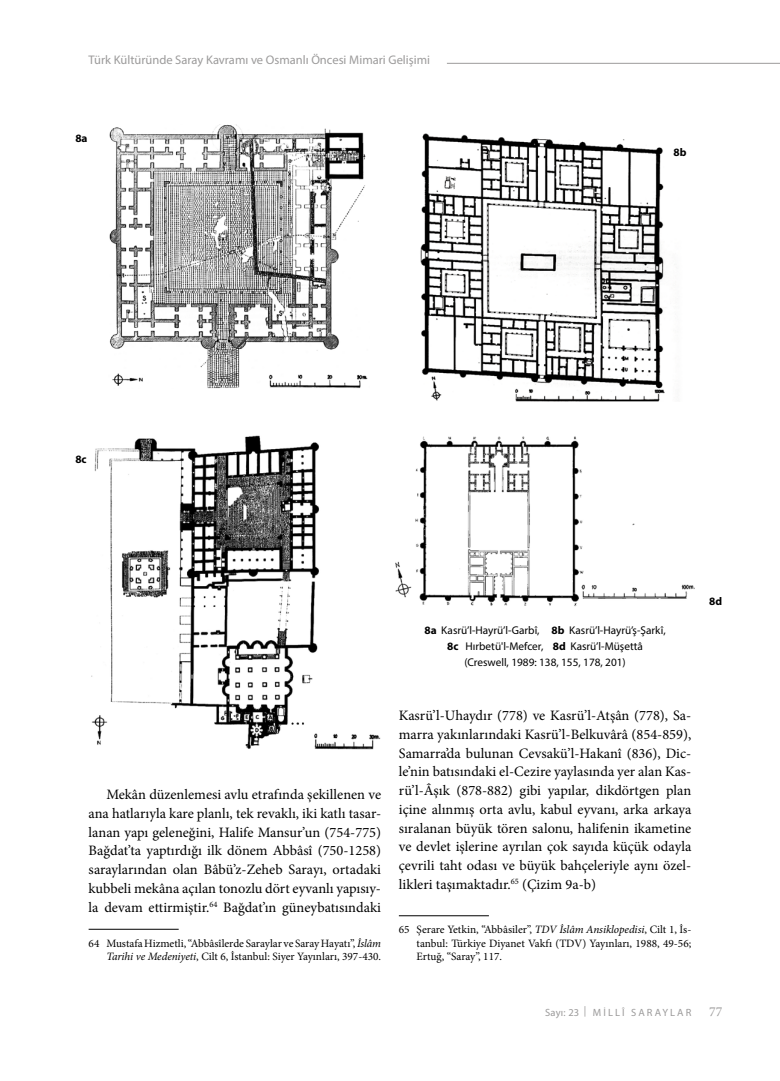
<style>
.page{position:relative;width:780px;height:1081px;background:#fff}
.page>*{position:absolute;margin:0;border:0;box-sizing:border-box;transform-origin:0 0}
.t1{font:14.38px/18.8px "Minion Pro";color:#000;text-align:justify}
.t2{font:13.75px "Minion Pro";color:#9c9b9b}
.t3{font:12.5px "Myriad Pro";color:#9c9b9b}
.t4{font:11.25px/13.5px "Minion Pro";color:#000;text-align:right}
.t5{font:11.25px/16.2px "Myriad Pro";color:#000;text-align:center}
.t6{font:700 11.25px "Myriad Pro";color:#000}
.t7{font:10.5px "Myriad Pro";letter-spacing:.2em;color:#9c9b9b}
.s1{font-style:italic}
.s2{font-weight:700}
</style>
<div class="page">
<hr style="left:447px;top:63px;width:333px;height:1px;background:#9c9b9b">
<hr style="left:89px;top:929px;width:90px;height:1px;background:#000">
<hr style="left:399px;top:915px;width:90px;height:1px;background:#000">
<img style="left:109px;top:124px;width:259px;height:264px">
<img style="left:420px;top:133px;width:245px;height:269px">
<img style="left:91px;top:435px;width:290px;height:315px">
<img style="left:395px;top:436px;width:300px;height:171px">
<p class="t3" style="left:89px;top:52px;width:343px">Türk Kültüründe Saray Kavramı ve Osmanlı Öncesi Mimari Gelişimi</p>
<p class="t6" style="left:75px;top:130px;width:14px">8a</p>
<p class="t6" style="left:673px;top:145px;width:14px">8b</p>
<p class="t6" style="left:75px;top:452px;width:13px">8c</p>
<p class="t1" style="left:89px;top:785px;width:294px;text-indent:18px">Mekân düzenlemesi avlu etrafında şekillenen ve ana hatlarıyla kare planlı, tek revaklı, iki katlı tasar&shy;lanan yapı geleneğini, Halife Mansur’un (754-775)<br>Bağdat’ta yaptırdığı ilk dönem Abbâsî (750-1258) saraylarından olan Bâbü’z-Zeheb Sarayı, ortadaki kubbeli mekâna açılan tonozlu dört eyvanlı yapısıy&shy;la devam ettirmiştir.<sup>64</sup> Bağdat’ın güneybatısındaki</p>
<p class="t4" style="left:89px;top:936px;width:294px">64 Mustafa Hizmetli, “Abbâsîlerde Saraylar ve Saray Hayatı”, <span class="s1">İslâm<br>Tarihi ve Medeniyeti</span>, Cilt 6, İstanbul: Siyer Yayınları, 397-430.</p>
<p class="t5" style="left:424px;top:622px;width:242px"><span class="s2">8a</span> Kasrü’l-Hayrü’l-Garbî, <span class="s2">8b</span> Kasrü’l-Hayrü’ş-Şarkî,<br><span class="s2">8c</span> Hırbetü'l-Mefcer, <span class="s2">8d</span> Kasrü’l-Müşettâ (Creswell, 1989: 138, 155, 178, 201)</p>
<p class="t1" style="left:399px;top:706px;width:294px">Kasrü’l-Uhaydır (778) ve Kasrü’l-Atşân (778), Sa&shy;marra yakınlarındaki Kasrü’l-Belkuvârâ (854-859), Samarra’da bulunan Cevsakü’l-Hakanî (836), Dic&shy;le’nin batısındaki el-Cezire yaylasında yer alan Kas&shy;rü’l-Âşık (878-882) gibi yapılar, dikdörtgen plan içine alınmış orta avlu, kabul eyvanı, arka arkaya sıralanan büyük tören salonu, halifenin ikametine ve devlet işlerine ayrılan çok sayıda küçük odayla çevrili taht odası ve büyük bahçeleriyle aynı özel&shy;likleri taşımaktadır.<sup>65</sup> (Çizim 9a-b)</p>
<p class="t4" style="left:416px;top:923px;width:276px;text-align:justify;text-indent:-18px">65 Şerare Yetkin, “Abbâsiler”, <span class="s1">TDV İslâm Ansiklopedisi</span>, Cilt 1, İs&shy;tanbul: Türkiye Diyanet Vakfı (TDV) Yayınları, 1988, 49-56; Ertuğ, “Saray”, 117.</p>
<p class="t6" style="left:709px;top:594px;width:14px">8d</p>
<p class="t7" style="left:545px;top:1006px;width:148px">Sayı: 23 | MİLLÎ SARAYLAR</p>
<p class="t2" style="left:709px;top:1003px;width:15px">77</p>
</div>
